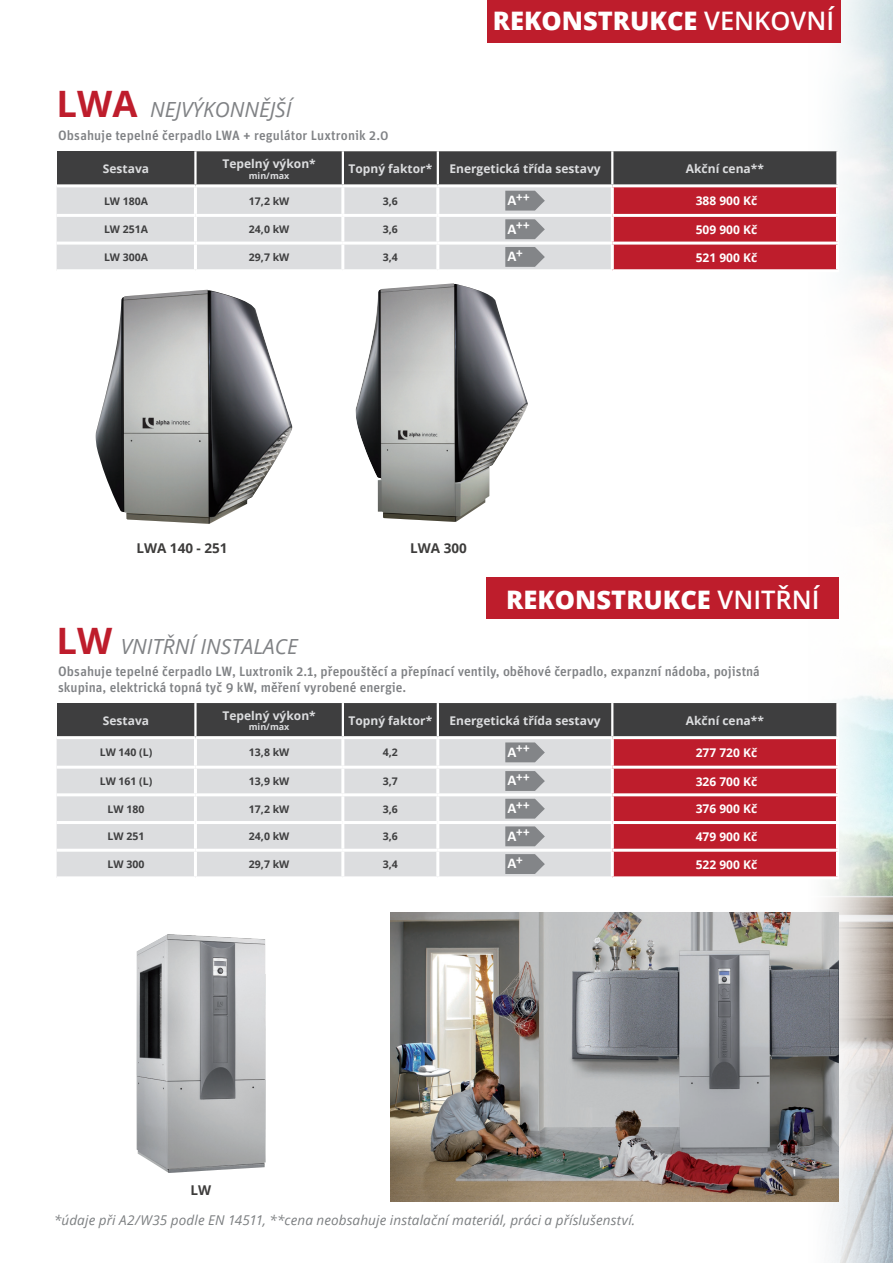
<style>
.page{position:relative;width:893px;height:1263px;background:#fff}
.page>*{position:absolute;margin:0;border:0;box-sizing:border-box;transform-origin:0 0}
.t1{font:700 36.45px "Open Sans";color:#be1d2c}
.t2{font:800 25.5px "Open Sans";color:#fff}
.t3{font:italic 20.85px "Open Sans";color:#808285}
.t4{font:700 14.85px "Calibri";color:#fff}
.t5{font:500 13.5px/16.2px "Unit Pro";color:#808285}
.t6{font:italic 13.5px "Open Sans";letter-spacing:.01em;color:#7c7f81}
.t7{font:700 13.5px "Open Sans";color:#3d3c3b}
.t8{font:700 13.2px "Calibri";color:#fff}
.t9{font:700 12px "Open Sans";color:#dcdddf}
.t10{font:700 12px "Open Sans";color:#fff}
.t11{font:700 10.5px "Open Sans";color:#3e3e3f}
.t12{font:700 9px "Open Sans";color:#dcdddf}
.s1{font-weight:600}
.s2{font-size:14.85px}
</style>
<div class="page">
<img style="left:801px;top:0;width:92px;height:1263px">
<div style="left:57px;top:151px;width:138px;height:35px;background:#3e3e3f"></div>
<div style="left:57px;top:187px;width:137px;height:82px;background:#dcdddf"></div>
<hr style="left:57px;top:184px;width:138px;height:3px;background:#fff">
<hr style="left:612px;top:184px;width:227px;height:3px;background:#fff">
<hr style="left:836px;top:187px;width:3px;height:27px;background:#fff">
<hr style="left:57px;top:214px;width:138px;height:3px;background:#fff">
<hr style="left:612px;top:214px;width:227px;height:3px;background:#fff">
<hr style="left:836px;top:217px;width:3px;height:25px;background:#fff">
<hr style="left:57px;top:242px;width:138px;height:3px;background:#fff">
<hr style="left:612px;top:242px;width:227px;height:3px;background:#fff">
<hr style="left:836px;top:245px;width:3px;height:24px;background:#fff">
<hr style="left:612px;top:269px;width:227px;height:3px;background:#fff">
<hr style="left:194px;top:151px;width:3px;height:33px;background:#fff">
<hr style="left:836px;top:151px;width:3px;height:33px;background:#fff">
<svg style="left:195px;top:151px;width:642px;height:120px;background:#ab898d"></svg>
<img style="left:391px;top:912px;width:448px;height:289px">
<img style="left:136px;top:934px;width:130px;height:239px">
<div style="left:487px;top:0;width:353px;height:42px;background:#be1d2c"></div>
<div style="left:487px;top:577px;width:352px;height:41px;background:#be1d2c"></div>
<div style="left:57px;top:703px;width:138px;height:35px;background:#3e3e3f"></div>
<div style="left:57px;top:739px;width:137px;height:137px;background:#dcdddf"></div>
<hr style="left:57px;top:736px;width:138px;height:3px;background:#fff">
<hr style="left:612px;top:736px;width:227px;height:3px;background:#fff">
<hr style="left:836px;top:739px;width:3px;height:27px;background:#fff">
<hr style="left:57px;top:766px;width:138px;height:3px;background:#fff">
<hr style="left:612px;top:766px;width:227px;height:3px;background:#fff">
<hr style="left:836px;top:769px;width:3px;height:24px;background:#fff">
<hr style="left:57px;top:793px;width:138px;height:3px;background:#fff">
<hr style="left:612px;top:793px;width:227px;height:3px;background:#fff">
<hr style="left:836px;top:796px;width:3px;height:25px;background:#fff">
<hr style="left:57px;top:821px;width:138px;height:3px;background:#fff">
<hr style="left:612px;top:821px;width:227px;height:3px;background:#fff">
<hr style="left:836px;top:824px;width:3px;height:25px;background:#fff">
<hr style="left:57px;top:849px;width:138px;height:3px;background:#fff">
<hr style="left:612px;top:849px;width:227px;height:3px;background:#fff">
<hr style="left:836px;top:852px;width:3px;height:24px;background:#fff">
<hr style="left:612px;top:876px;width:227px;height:3px;background:#fff">
<hr style="left:194px;top:703px;width:3px;height:33px;background:#fff">
<hr style="left:836px;top:703px;width:3px;height:33px;background:#fff">
<svg style="left:195px;top:703px;width:642px;height:175px;background:#b89095"></svg>
<img style="left:355px;top:283px;width:173px;height:239px">
<img style="left:96px;top:290px;width:196px;height:234px">
<p class="t1" style="left:57px;top:78px;width:82px">LWA</p>
<p class="t3" style="left:150px;top:95px;width:143px">NEJVÝKONNĚJŠÍ</p>
<p class="t5" style="left:58px;top:127px;width:332px">Obsahuje tepelné čerpadlo LWA + regulátor Luxtronik 2.0</p>
<p class="t2" style="left:493px;top:2px;width:343px">REKONSTRUKCE <span class="s1">VENKOVNÍ</span></p>
<p class="t9" style="left:103px;top:160px;width:48px">Sestava</p>
<p class="t9" style="left:223px;top:155px;width:95px">Tepelný výkon*</p>
<p class="t12" style="left:249px;top:169px;width:42px">min/max</p>
<p class="t9" style="left:348px;top:160px;width:85px">Topný faktor*</p>
<p class="t9" style="left:449px;top:160px;width:153px">Energetická třída sestavy</p>
<p class="t9" style="left:686px;top:160px;width:80px">Akční cena**</p>
<p class="t11" style="left:104px;top:193px;width:46px">LW 180A</p>
<p class="t11" style="left:249px;top:193px;width:42px">17,2 kW</p>
<p class="t11" style="left:383px;top:193px;width:17px">3,6</p>
<p class="t8" style="left:507px;top:188px;width:24px"><span class="s2">A</span>++</p>
<p class="t10" style="left:696px;top:192px;width:63px">388 900 Kč</p>
<p class="t11" style="left:104px;top:222px;width:46px">LW 251A</p>
<p class="t11" style="left:249px;top:222px;width:42px">24,0 kW</p>
<p class="t11" style="left:383px;top:222px;width:17px">3,6</p>
<p class="t8" style="left:507px;top:216px;width:24px"><span class="s2">A</span>++</p>
<p class="t10" style="left:696px;top:221px;width:63px">509 900 Kč</p>
<p class="t11" style="left:104px;top:250px;width:46px">LW 300A</p>
<p class="t11" style="left:249px;top:250px;width:42px">29,7 kW</p>
<p class="t11" style="left:383px;top:250px;width:17px">3,4</p>
<p class="t4" style="left:507px;top:247px;width:17px">A<sup>+</sup></p>
<p class="t10" style="left:696px;top:249px;width:63px">521 900 Kč</p>
<p class="t7" style="left:136px;top:538px;width:93px">LWA 140 - 251</p>
<p class="t7" style="left:410px;top:538px;width:58px">LWA 300</p>
<p class="t1" style="left:57px;top:615px;width:57px">LW</p>
<p class="t3" style="left:121px;top:632px;width:178px">VNITŘNÍ INSTALACE</p>
<p class="t2" style="left:506px;top:580px;width:315px">REKONSTRUKCE <span class="s1">VNITŘNÍ</span></p>
<p class="t5" style="left:58px;top:662px;width:703px">Obsahuje tepelné čerpadlo LW, Luxtronik 2.1, přepouštěcí a přepínací ventily, oběhové čerpadlo, expanzní nádoba, pojistná skupina, elektrická topná tyč 9 kW, měření vyrobené energie.</p>
<p class="t9" style="left:103px;top:712px;width:48px">Sestava</p>
<p class="t9" style="left:223px;top:707px;width:95px">Tepelný výkon*</p>
<p class="t12" style="left:249px;top:721px;width:42px">min/max</p>
<p class="t9" style="left:348px;top:712px;width:85px">Topný faktor*</p>
<p class="t9" style="left:449px;top:712px;width:153px">Energetická třída sestavy</p>
<p class="t9" style="left:686px;top:712px;width:80px">Akční cena**</p>
<p class="t11" style="left:100px;top:745px;width:54px">LW 140 (L)</p>
<p class="t11" style="left:249px;top:745px;width:42px">13,8 kW</p>
<p class="t11" style="left:383px;top:745px;width:17px">4,2</p>
<p class="t8" style="left:507px;top:739px;width:24px"><span class="s2">A</span>++</p>
<p class="t10" style="left:696px;top:744px;width:63px">277 720 Kč</p>
<p class="t11" style="left:100px;top:774px;width:54px">LW 161 (L)</p>
<p class="t11" style="left:249px;top:774px;width:42px">13,9 kW</p>
<p class="t11" style="left:383px;top:774px;width:17px">3,7</p>
<p class="t8" style="left:507px;top:768px;width:24px"><span class="s2">A</span>++</p>
<p class="t10" style="left:696px;top:773px;width:63px">326 700 Kč</p>
<p class="t11" style="left:108px;top:801px;width:38px">LW 180</p>
<p class="t11" style="left:249px;top:801px;width:42px">17,2 kW</p>
<p class="t11" style="left:383px;top:801px;width:17px">3,6</p>
<p class="t8" style="left:507px;top:796px;width:24px"><span class="s2">A</span>++</p>
<p class="t10" style="left:696px;top:800px;width:63px">376 900 Kč</p>
<p class="t11" style="left:108px;top:829px;width:38px">LW 251</p>
<p class="t11" style="left:249px;top:829px;width:42px">24,0 kW</p>
<p class="t11" style="left:383px;top:829px;width:17px">3,6</p>
<p class="t8" style="left:507px;top:823px;width:24px"><span class="s2">A</span>++</p>
<p class="t10" style="left:696px;top:828px;width:63px">479 900 Kč</p>
<p class="t11" style="left:108px;top:857px;width:38px">LW 300</p>
<p class="t11" style="left:249px;top:857px;width:42px">29,7 kW</p>
<p class="t11" style="left:383px;top:857px;width:17px">3,4</p>
<p class="t4" style="left:507px;top:854px;width:17px">A<sup>+</sup></p>
<p class="t10" style="left:696px;top:856px;width:63px">522 900 Kč</p>
<p class="t7" style="left:190px;top:1181px;width:22px">LW</p>
<p class="t6" style="left:54px;top:1210px;width:583px">*údaje při A2/W35 podle EN 14511, **cena neobsahuje instalační materiál, práci a příslušenství.</p>
</div>
